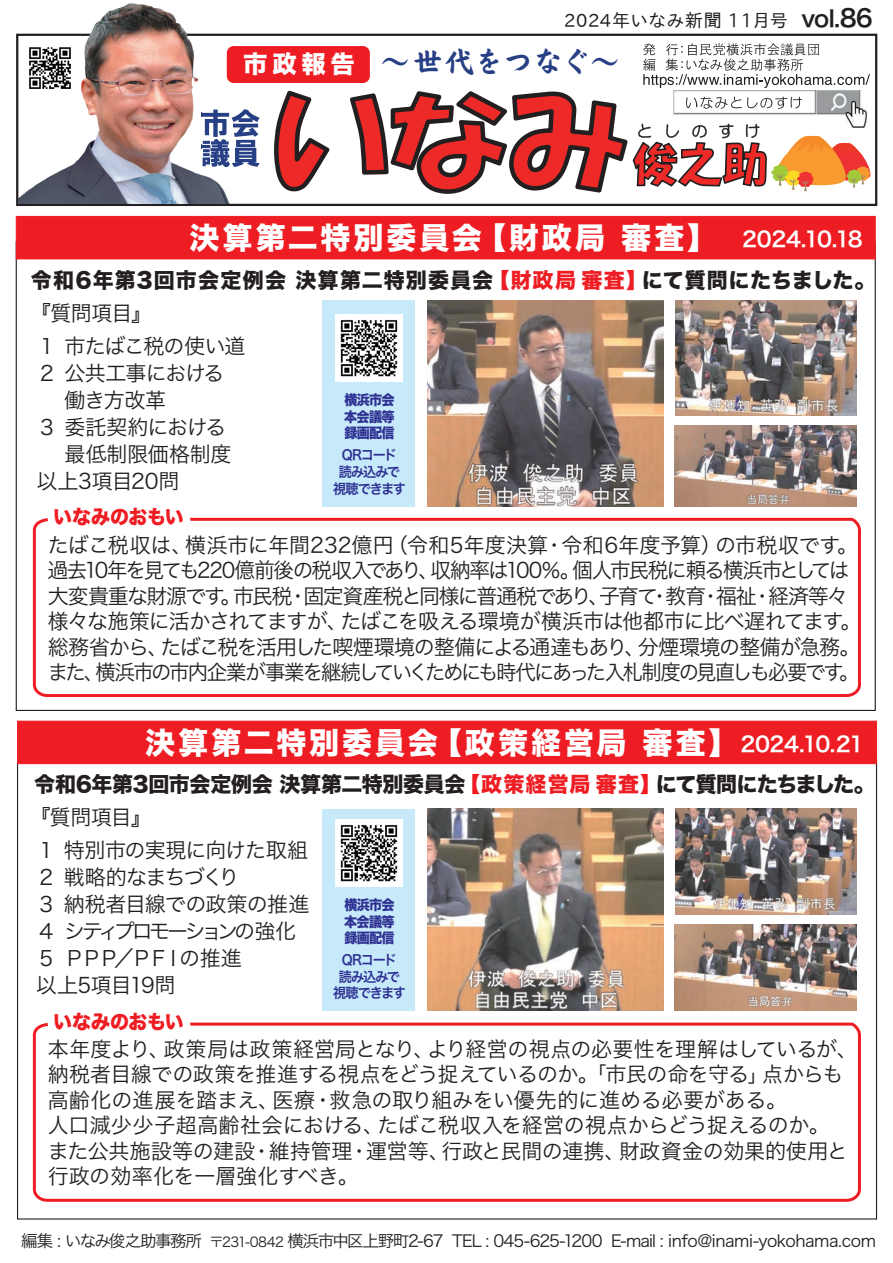
<style>
.page{position:relative;width:893px;height:1263px;background:#fff}
.page>*{position:absolute;margin:0;border:0;box-sizing:border-box;transform-origin:0 0}
.t1{font:30px "Hira Kaku Std W8";letter-spacing:.1em;color:#fff}
.t2{font:30px "Nt Motoya S Okai Std W5";letter-spacing:-.015em;color:#273f84}
.t3{font:21px/25.5px "Hira Kaku Pro N W3";letter-spacing:-.06em;color:#231f20}
.t4{font:21px/25.5px "Hira Kaku Pro N W3";letter-spacing:-.01em;color:#231f20}
.t5{font:21px/33px "Hira Kaku Pro N W3";letter-spacing:-.04em;color:#231f20}
.t6{font:21px/27px "Hira Kaku Pro N W3";letter-spacing:-.065em;color:#231f20}
.t7{font:21px "Hira Kaku Std W8";letter-spacing:-.02em;color:#231f20}
.t8{font:21px "Hira Kaku Std W8";letter-spacing:.05em;color:#231f20}
.t9{font:21px "Hira Kaku Pro W6";letter-spacing:-.02em;color:#fff}
.t10{font:21px "Hira Kaku Pro N W3";letter-spacing:-.02em;color:#231f20}
.t11{font:19.5px "Hira Kaku Std W8";letter-spacing:-.01em;color:#ee1d23}
.t12{font:18px "IP Aex Gothic";letter-spacing:.025em;color:#231f20}
.t13{font:16.5px "Hira Kaku Pro N W3";letter-spacing:-.055em;color:#231f20}
.t14{font:13.8px/16.6px "Hira Kaku Pro N W6";letter-spacing:-.085em;color:#2e3092;text-align:center;scale:.95 1}
.t15{font:13.8px/16.6px "Hira Kaku Std N W8";letter-spacing:-.06em;color:#2e3092;text-align:justify;scale:.95 1}
.s1{font-family:"Koz Go Pr 6 N"}
.s2{font-family:"Hira Kaku Pro N W6";font-size:22.5px}
.s3{font-family:"Hira Kaku Pro N W6";font-size:24px}
.s4{font-family:"Hira Kaku Std N W8";font-size:24.3px;color:#fff}
.s5{color:#ee1d23}
.s6{font-size:13.5px}
</style>
<div class="page">
<svg style="left:241px;top:110px;width:19px;height:57px"></svg>
<div style="left:16px;top:34px;width:861px;height:172px;border:2px solid #231f20"></div>
<img style="left:19px;top:3px;width:222px;height:201px">
<div style="left:227px;top:46px;width:143px;height:37px;background:#ee1d23;border-radius:7px"></div>
<svg style="left:274px;top:43px;width:597px;height:151px"></svg>
<svg style="left:32px;top:517px;width:829px;height:180px"></svg>
<svg style="left:38px;top:517px;width:161px;height:35px"></svg>
<div style="left:16px;top:216px;width:860px;height:43px;background:#ee1d23"></div>
<svg style="left:32px;top:1022px;width:829px;height:180px"></svg>
<svg style="left:38px;top:1022px;width:161px;height:35px"></svg>
<img style="left:427px;top:809px;width:237px;height:201px">
<img style="left:675px;top:924px;width:182px;height:86px">
<img style="left:675px;top:809px;width:182px;height:106px">
<div style="left:17px;top:721px;width:860px;height:43px;background:#ee1d23;border:1px solid #ee1d23"></div>
<div style="left:322px;top:809px;width:93px;height:201px;background:#c6eafa"></div>
<img style="left:335px;top:819px;width:67px;height:67px">
<img style="left:427px;top:301px;width:237px;height:206px">
<img style="left:675px;top:425px;width:182px;height:82px">
<img style="left:675px;top:301px;width:182px;height:114px">
<div style="left:322px;top:301px;width:93px;height:206px;background:#c6eafa"></div>
<img style="left:335px;top:314px;width:67px;height:67px">
<img style="left:26px;top:43px;width:49px;height:49px">
<p class="t12" style="left:564px;top:10px;width:310px">2024年いなみ新聞<span class="s1">１１</span>月号 <span class="s2">vol.</span><span class="s3">86</span></p>
<h1 class="t2" style="left:243px;top:47px;width:378px"><span class="s4">市政報告</span> ～世代をつなぐ～</h1>
<h1 class="t1" style="left:189px;top:221px;width:529px">決算第二特別委員会【財政局 審査】</h1>
<p class="t9" style="left:742px;top:220px;width:122px">2024.10.18</p>
<p class="t8" style="left:31px;top:268px;width:846px">令和6年第3回市会定例会 決算第二特別委員会<span class="s5">【財政局審査】</span>にて質問にたちました。</p>
<p class="t5" style="left:30px;top:295px;width:217px">『質問項目』<br>１ 市たばこ税の使い道</p>
<p class="t5" style="left:36px;top:355px;width:189px">２ 公共工事における</p>
<p class="t5" style="left:64px;top:382px;width:103px">働き方改革</p>
<p class="t5" style="left:36px;top:409px;width:191px">３ 委託契約における</p>
<p class="t4" style="left:64px;top:440px;width:169px">最低制限価格制度</p>
<p class="t10" style="left:36px;top:462px;width:145px">以上3項目20問</p>
<p class="t15" style="left:344px;top:392px;width:55px">横浜市会本会議等録画配信</p>
<p class="t14" style="left:333px;top:446px;width:78px">QRコード<br>読み込みで視聴できます</p>
<p class="t3" style="left:48px;top:531px;width:815px">たばこ税収は、横浜市に年間232億円（令和5年度決算・令和6年度予算）の市税収です。過去10年を見ても220億前後の税収入であり、収納率は100％。個人市民税に頼る横浜市としては大変貴重な財源です。市民税・固定資産税と同様に普通税であり、子育て・教育・福祉・経済等々様々な施策に活かされてますが、たばこを吸える環境が横浜市は他都市に比べ遅れてます。総務省から、たばこ税を活用した喫煙環境の整備による通達もあり、分煙環境の整備が急務。また、横浜市の市内企業が事業を継続していくためにも時代にあった入札制度の見直しも必要です。</p>
<p class="t11" style="left:53px;top:506px;width:132px">いなみのおもい</p>
<h1 class="t1" style="left:145px;top:726px;width:595px">決算第二特別委員会【政策経営局 審査】</h1>
<p class="t9" style="left:740px;top:725px;width:125px">2024.10.21</p>
<p class="t7" style="left:34px;top:772px;width:842px">令和6年第3回市会定例会 決算第二特別委員会<span class="s5">【政策経営局審査】</span>にて質問にたちました。</p>
<p class="t5" style="left:30px;top:799px;width:280px">『質問項目』<br>１ 特別市の実現に向けた取組</p>
<p class="t6" style="left:36px;top:862px;width:275px">２ 戦略的なまちづくり<br>３ 納税者目線での政策の推進<br>４ シティプロモーションの強化<br>５ ＰＰＰ／ＰＦＩの推進<br>以上5項目19問</p>
<p class="t11" style="left:53px;top:1011px;width:132px">いなみのおもい</p>
<p class="t15" style="left:344px;top:897px;width:55px">横浜市会本会議等録画配信</p>
<p class="t14" style="left:333px;top:951px;width:78px">QRコード<br>読み込みで視聴できます</p>
<p class="t4" style="left:48px;top:1035px;width:811px">本年度より、政策局は政策経営局となり、より経営の視点の必要性を理解はしているが、納税者目線での政策を推進する視点をどう捉えているのか。「市民の命を守る」点からも高齢化の進展を踏まえ、医療・救急の取り組みをい優先的に進める必要がある。<br>人口減少少子超高齢社会における、たばこ税収入を経営の視点からどう捉えるのか。<br>また公共施設等の建設・維持管理・運営等、行政と民間の連携、財政資金の効果的使用と行政の効率化を一層強化すべき。</p>
<p class="t13" style="left:21px;top:1226px;width:856px">編集 : いなみ俊之助事務所 <span class="s6">〒231-0842</span> 横浜市中区上野町2-67 TEL : 045-625-1200 E-mail : info@inami-yokohama.com</p>
</div>
